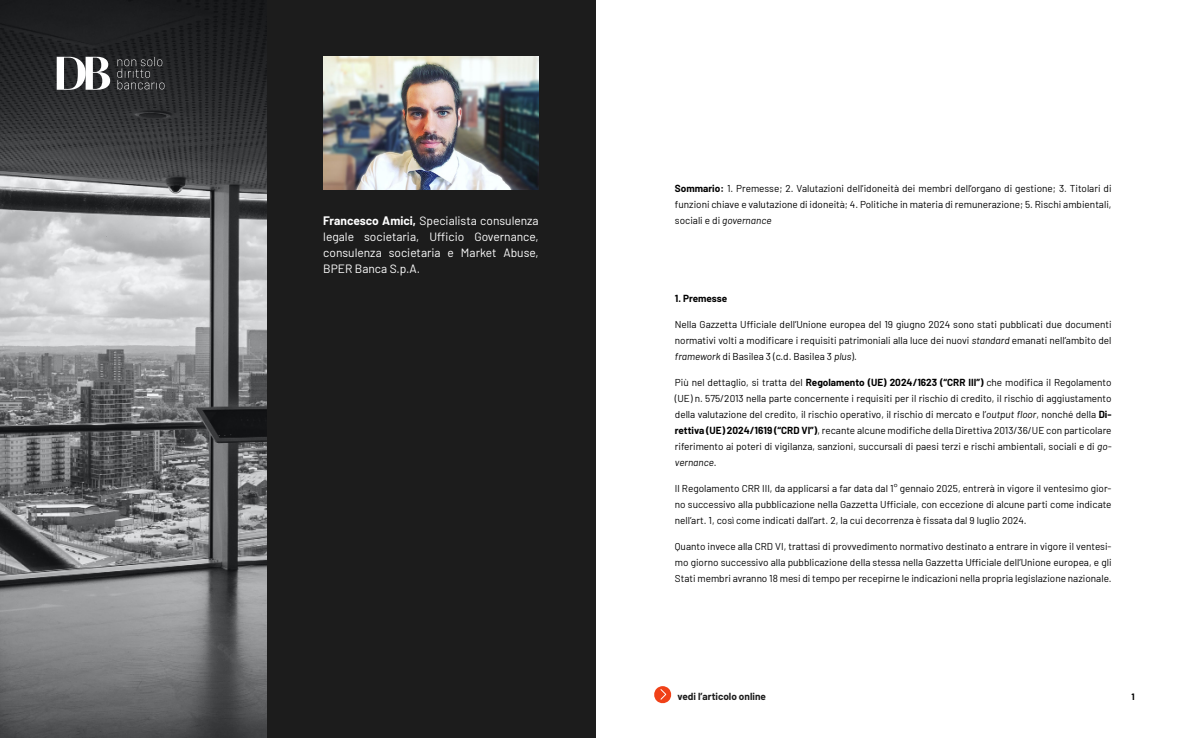
<style>
.page{position:relative;width:1191px;height:738px;background:#fff}
.page>*{position:absolute;margin:0;border:0;box-sizing:border-box;transform-origin:0 0}
.t1{font:12px/16px "Barlow";color:#fff;text-align:justify}
.t2{font:10px/16px "Barlow";color:#000;text-align:justify}
.t3{font:700 10px "Barlow";color:#1c1c1c}
.t4{font:700 10px "Barlow";letter-spacing:-.005em;color:#000}
.t5{font:700 9px "Barlow";color:#000}
.s1{font-weight:700}
.s2{font-style:italic}
</style>
<div class="page">
<svg style="left:654px;top:686px;width:18px;height:17px"></svg>
<img style="left:0;top:0;width:266px;height:737px">
<div style="left:266px;top:0;width:329px;height:737px;background:#1c1c1c"></div>
<img style="left:323px;top:57px;width:216px;height:132px">
<svg style="left:117px;top:57px;width:47px;height:32px;background:#3b3c3e"></svg>
<svg style="left:57px;top:57px;width:53px;height:33px"></svg>
<p class="t1" style="left:323px;top:211px;width:217px"><span class="s1">Francesco Amici,</span> Specialista consulenza legale societaria, Ufficio Governance, consulenza societaria e Market Abuse, BPER Banca S.p.A.</p>
<p class="t2" style="left:675px;top:179px;width:438px"><span class="s1">Sommario:</span> 1. Premesse; 2. Valutazioni dell’idoneità dei membri dell’organo di gestione; 3. Titolari di funzioni chiave e valutazione di idoneità; 4. Politiche in materia di remunerazione; 5. Rischi ambientali, sociali e di <span class="s2">governance</span></p>
<p class="t4" style="left:675px;top:290px;width:54px">1. Premesse</p>
<p class="t2" style="left:675px;top:315px;width:438px">Nella Gazzetta Ufficiale dell’Unione europea del 19 giugno 2024 sono stati pubblicati due documenti normativi volti a modificare i requisiti patrimoniali alla luce dei nuovi <span class="s2">standard</span> emanati nell’ambito del <span class="s2">framework</span> di Basilea 3 (c.d. Basilea 3 <span class="s2">plus</span>).</p>
<p class="t2" style="left:675px;top:373px;width:438px">Più nel dettaglio, si tratta del <span class="s1">Regolamento (UE) 2024/1623 (“CRR III”)</span> che modifica il Regolamento (UE) n. 575/2013 nella parte concernente i requisiti per il rischio di credito, il rischio di aggiustamento della valutazione del credito, il rischio operativo, il rischio di mercato e l’<span class="s2">output floor</span>, nonché della <span class="s1">Di&shy;rettiva (UE) 2024/1619 (“CRD VI”)</span>, recante alcune modifiche della Direttiva 2013/36/UE con particolare riferimento ai poteri di vigilanza, sanzioni, succursali di paesi terzi e rischi ambientali, sociali e di <span class="s2">go&shy;vernance</span>.</p>
<p class="t2" style="left:675px;top:479px;width:438px">Il Regolamento CRR III, da applicarsi a far data dal 1° gennaio 2025, entrerà in vigore il ventesimo gior&shy;no successivo alla pubblicazione nella Gazzetta Ufficiale, con eccezione di alcune parti come indicate nell’art. 1, così come indicati dall’art. 2, la cui decorrenza è fissata dal 9 luglio 2024.</p>
<p class="t2" style="left:675px;top:537px;width:438px">Quanto invece alla CRD VI, trattasi di provvedimento normativo destinato a entrare in vigore il ventesi&shy;mo giorno successivo alla pubblicazione della stessa nella Gazzetta Ufficiale dell’Unione europea, e gli Stati membri avranno 18 mesi di tempo per recepirne le indicazioni nella propria legislazione nazionale.</p>
<p class="t3" style="left:677px;top:688px;width:90px">vedi l’articolo online</p>
<p class="t5" style="left:1131px;top:689px;width:5px">1</p>
</div>
